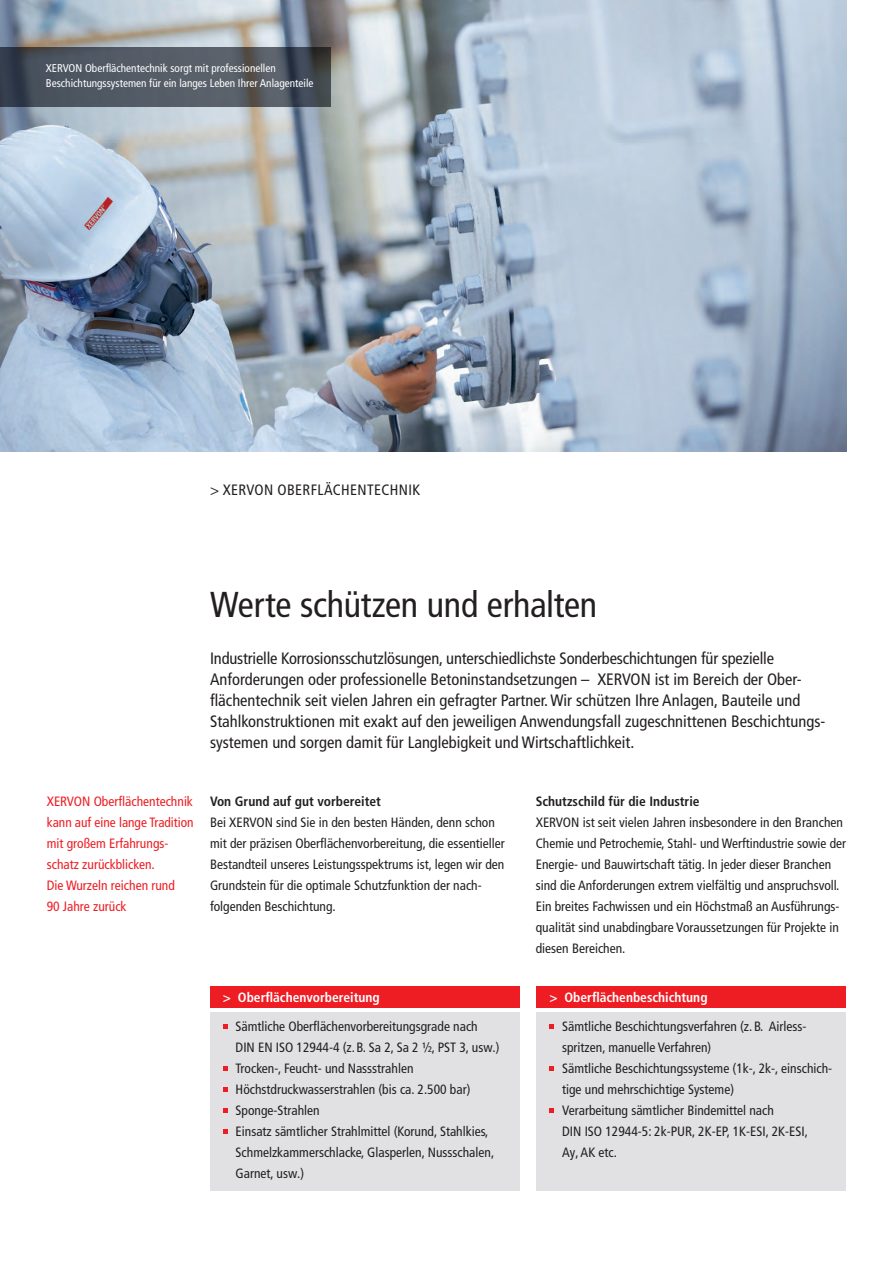
<style>
.page{position:relative;width:893px;height:1263px;background:#fff}
.page>*{position:absolute;margin:0;border:0;box-sizing:border-box;transform-origin:0 0}
.t1{font:condensed 36px "Frutiger LT Pro";letter-spacing:-.01em;color:#231f20}
.t2{font:condensed 16.5px/21px "Frutiger LT Pro";color:#231f20}
.t3{font:condensed 15px "Frutiger LT Pro";letter-spacing:.025em;color:#231f20}
.t4{font:condensed 13.5px/21px "Frutiger LT Pro";color:#231f20}
.t5{font:condensed 13.5px/21px "Frutiger LT Pro";color:#ee1d23}
.t6{font:700 condensed 13.5px "Frutiger LT Pro";color:#231f20}
.t7{font:700 condensed 13.5px "Frutiger LT Pro";color:#fff}
.t8{font:condensed 11.25px/15px "Frutiger LT Pro";color:#fff}
</style>
<div class="page">
<img style="left:0;top:0;width:846px;height:452px">
<svg style="left:0;top:47px;width:331px;height:59px;background:#4c535d"></svg>
<div style="left:210px;top:1012px;width:310px;height:179px;background:#e1e1e3"></div>
<svg style="left:223px;top:1024px;width:5px;height:5px"></svg>
<svg style="left:223px;top:1066px;width:5px;height:5px"></svg>
<svg style="left:223px;top:1087px;width:5px;height:5px"></svg>
<svg style="left:223px;top:1108px;width:5px;height:5px"></svg>
<svg style="left:223px;top:1129px;width:5px;height:5px"></svg>
<div style="left:537px;top:1012px;width:309px;height:178px;background:#e1e1e3"></div>
<svg style="left:549px;top:1024px;width:5px;height:5px"></svg>
<svg style="left:549px;top:1066px;width:5px;height:5px"></svg>
<svg style="left:549px;top:1108px;width:5px;height:5px"></svg>
<div style="left:537px;top:986px;width:309px;height:22px;background:#ee1d23"></div>
<div style="left:210px;top:986px;width:310px;height:22px;background:#ee1d23"></div>
<p class="t8" style="left:46px;top:61px;width:269px">XERVON Oberflächentechnik sorgt mit professionellen<br>Beschichtungssystemen für ein langes Leben Ihrer Anlagenteile</p>
<p class="t3" style="left:210px;top:481px;width:212px">&gt; XERVON OBERFLÄCHENTECHNIK</p>
<h1 class="t1" style="left:210px;top:584px;width:389px">Werte schützen und erhalten</h1>
<p class="t2" style="left:210px;top:648px;width:617px">Industrielle Korrosionsschutzlösungen, unterschiedlichste Sonderbeschichtungen für spezielle Anforderungen oder professionelle Betoninstandsetzungen – XERVON ist im Bereich der Ober&shy;flächentechnik seit vielen Jahren ein gefragter Partner. Wir schützen Ihre Anlagen, Bauteile und Stahlkonstruktionen mit exakt auf den jeweiligen Anwendungsfall zugeschnittenen Beschichtungs&shy;systemen und sorgen damit für Langlebigkeit und Wirtschaftlichkeit.</p>
<p class="t5" style="left:47px;top:790px;width:148px">XERVON Oberflächentechnik kann auf eine lange Tradition mit großem Erfahrungs&shy;schatz zurückblicken.<br>Die Wurzeln reichen rund<br>90 Jahre zurück</p>
<p class="t6" style="left:210px;top:793px;width:172px">Von Grund auf gut vorbereitet</p>
<p class="t4" style="left:210px;top:811px;width:296px">Bei XERVON sind Sie in den besten Händen, denn schon mit der präzisen Oberflächenvorbereitung, die essentieller Bestandteil unseres Leistungsspektrums ist, legen wir den Grundstein für die optimale Schutzfunktion der nach&shy;folgenden Beschichtung.</p>
<p class="t6" style="left:536px;top:793px;width:165px">Schutzschild für die Industrie</p>
<p class="t4" style="left:536px;top:811px;width:312px">XERVON ist seit vielen Jahren insbesondere in den Branchen Chemie und Petrochemie, Stahl- und Werftindustrie sowie der Energie- und Bauwirtschaft tätig. In jeder dieser Branchen sind die Anforderungen extrem vielfältig und anspruchsvoll.<br>Ein breites Fachwissen und ein Höchstmaß an Ausführungs&shy;qualität sind unabdingbare Voraussetzungen für Projekte in diesen Bereichen.</p>
<p class="t7" style="left:223px;top:989px;width:159px">&gt; Oberflächenvorbereitung</p>
<p class="t7" style="left:549px;top:989px;width:160px">&gt; Oberflächenbeschichtung</p>
<p class="t4" style="left:236px;top:1016px;width:266px">Sämtliche Oberflächenvorbereitungsgrade nach DIN EN ISO 12944-4 (z.B. Sa 2, Sa 2 ½, PST 3, usw.)<br>Trocken-, Feucht- und Nassstrahlen Höchstdruckwasserstrahlen (bis ca. 2.500 bar)<br>Sponge-Strahlen<br>Einsatz sämtlicher Strahlmittel (Korund, Stahlkies, Schmelzkammerschlacke, Glasperlen, Nussschalen, Garnet, usw.)</p>
<p class="t4" style="left:562px;top:1016px;width:272px">Sämtliche Beschichtungsverfahren (z.B. Airless&shy;spritzen, manuelle Verfahren)<br>Sämtliche Beschichtungssysteme (1k-, 2k-, einschich&shy;tige und mehrschichtige Systeme)<br>Verarbeitung sämtlicher Bindemittel nach<br>DIN ISO 12944-5: 2k-PUR, 2K-EP, 1K-ESI, 2K-ESI,<br>Ay, AK etc.</p>
</div>
